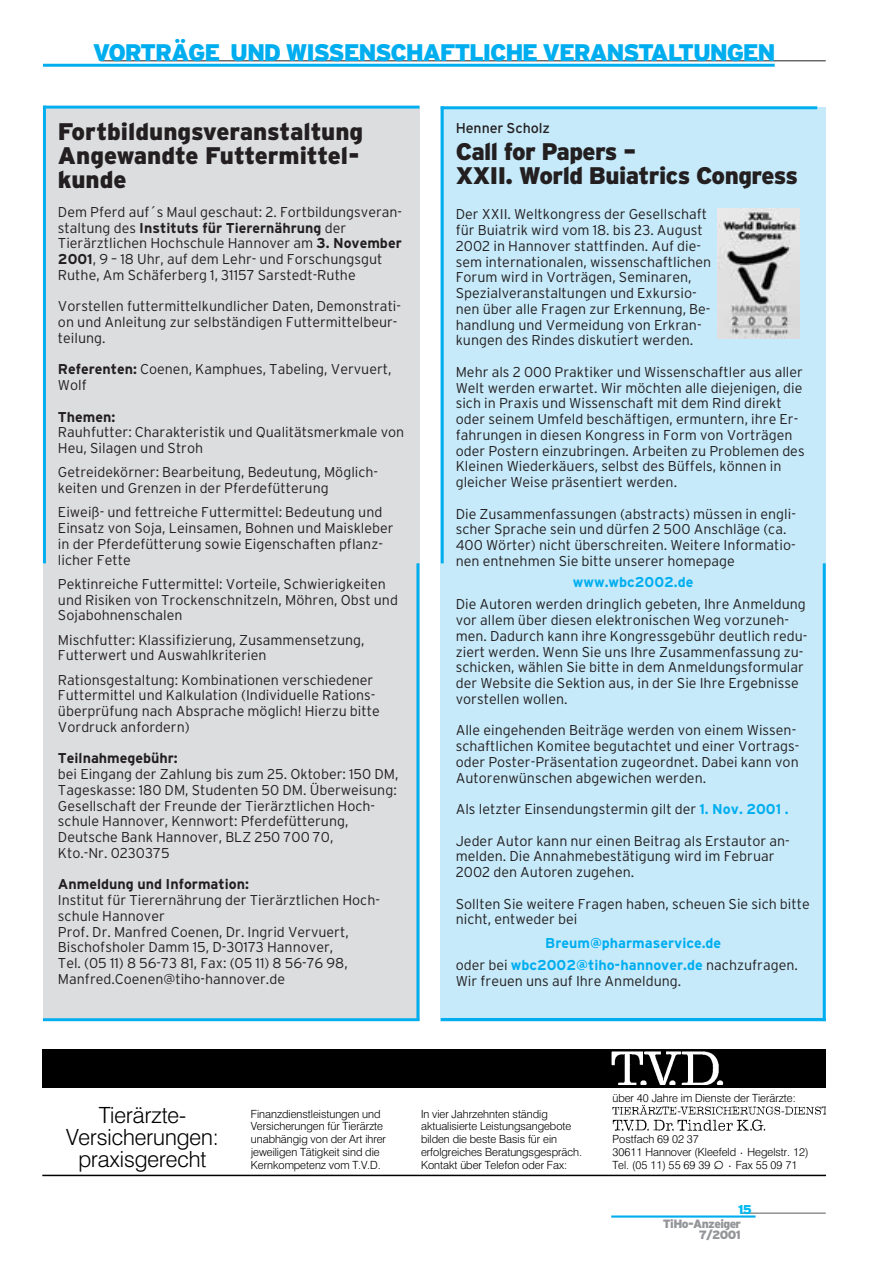
<style>
.page{position:relative;width:893px;height:1263px;background:#fff}
.page>*{position:absolute;margin:0;border:0;box-sizing:border-box;transform-origin:0 0}
.t1{font:900 24px/24px "Interstate";color:#231f20}
.t2{font:900 24px "Interstate";letter-spacing:-.05em;color:#00aeef}
.t3{font:900 24px/24px "Interstate";letter-spacing:-.02em;color:#231f20}
.t4{font:22.35px/22.4px "Swiss Mager Normal";color:#000;text-align:center}
.t5{font:300 14.25px/15.8px "Interstate";color:#231f20}
.t6{font:700 14.25px/22.2px "Interstate";color:#00aeef}
.t7{font:700 14.25px "Interstate";color:#231f20}
.t8{font:14.25px "Interstate";letter-spacing:-.005em;color:#231f20}
.t9{font:900 12.75px "Interstate";color:#00baf1}
.t10{font:900 12px/10.5px "Interstate";letter-spacing:-.05em;color:#939598;text-align:right}
.t11{font:11.25px "Swiss Mager Normal";color:#000}
.s1{font-weight:700}
.s2{font-weight:700;color:#00aeef}
.s3{font-weight:300;color:#231f20}
.s4{font-family:"Sonderz ES1 Normal"}
</style>
<div class="page">
<hr style="left:741px;top:1213px;width:84px;height:1px;background:#57585a">
<hr style="left:611px;top:1215px;width:144px;height:3px;background:#00aeef">
<div style="left:43px;top:106px;width:376px;height:915px;background:#dcdddf"></div>
<hr style="left:43px;top:106px;width:376px;height:3px;background:#00aeef">
<hr style="left:43px;top:106px;width:3px;height:457px;background:#00aeef">
<hr style="left:43px;top:1018px;width:376px;height:3px;background:#00aeef">
<hr style="left:416px;top:563px;width:3px;height:456px;background:#00aeef">
<div style="left:440px;top:107px;width:385px;height:914px;background:#c6eafa"></div>
<hr style="left:440px;top:106px;width:377px;height:3px;background:#00aeef">
<hr style="left:441px;top:106px;width:2px;height:457px;background:#00aeef">
<hr style="left:100px;top:60px;width:725px;height:1px;background:#231f20">
<hr style="left:43px;top:64px;width:731px;height:3px;background:#00aeef">
<hr style="left:42px;top:1175px;width:783px;height:1px;background:#000">
<div style="left:42px;top:1049px;width:783px;height:39px;background:#000"></div>
<img style="left:611px;top:1051px;width:113px;height:34px">
<img style="left:612px;top:1105px;width:213px;height:26px">
<img style="left:717px;top:208px;width:82px;height:131px">
<hr style="left:440px;top:1018px;width:385px;height:3px;background:#00aeef">
<hr style="left:822px;top:563px;width:3px;height:458px;background:#00aeef">
<h1 class="t2" style="left:93px;top:44px;width:684px">VORTRÄGE UND WISSENSCHAFTLICHE VERANSTALTUNGEN</h1>
<h1 class="t1" style="left:58px;top:122px;width:307px">Fortbildungsveranstaltung<br>Angewandte Futtermittel&shy;kunde</h1>
<p class="t5" style="left:58px;top:206px;width:346px">Dem Pferd auf´s Maul geschaut: 2. Fortbildungsveran&shy;staltung des <span class="s1">Instituts für Tierernährung</span> der Tierärztlichen Hochschule Hannover am <span class="s1">3. November 2001</span>, 9 – 18 Uhr, auf dem Lehr- und Forschungsgut Ruthe, Am Schäferberg 1, 31157 Sarstedt-Ruthe</p>
<p class="t5" style="left:58px;top:300px;width:344px">Vorstellen futtermittelkundlicher Daten, Demonstrati&shy;on und Anleitung zur selbständigen Futtermittelbeur&shy;teilung.</p>
<p class="t5" style="left:58px;top:363px;width:335px"><span class="s1">Referenten:</span> Coenen, Kamphues, Tabeling, Vervuert,<br>Wolf</p>
<p class="t7" style="left:58px;top:411px;width:59px">Themen:</p>
<p class="t5" style="left:58px;top:426px;width:348px">Rauhfutter: Charakteristik und Qualitätsmerkmale von<br>Heu, Silagen und Stroh</p>
<p class="t5" style="left:58px;top:466px;width:322px">Getreidekörner: Bearbeitung, Bedeutung, Möglich&shy;keiten und Grenzen in der Pferdefütterung</p>
<p class="t5" style="left:58px;top:506px;width:337px">Eiweiß- und fettreiche Futtermittel: Bedeutung und Einsatz von Soja, Leinsamen, Bohnen und Maiskleber in der Pferdefütterung sowie Eigenschaften pflanz&shy;licher Fette</p>
<p class="t5" style="left:58px;top:578px;width:341px">Pektinreiche Futtermittel: Vorteile, Schwierigkeiten und Risiken von Trockenschnitzeln, Möhren, Obst und<br>Sojabohnenschalen</p>
<p class="t5" style="left:58px;top:633px;width:308px">Mischfutter: Klassifizierung, Zusammensetzung,<br>Futterwert und Auswahlkriterien</p>
<p class="t5" style="left:58px;top:673px;width:323px">Rationsgestaltung: Kombinationen verschiedener Futtermittel und Kalkulation (Individuelle Rations&shy;überprüfung nach Absprache möglich! Hierzu bitte Vordruck anfordern)</p>
<p class="t7" style="left:58px;top:753px;width:121px">Teilnahmegebühr:</p>
<p class="t5" style="left:58px;top:768px;width:342px">bei Eingang der Zahlung bis zum 25. Oktober: 150 DM, Tageskasse: 180 DM, Studenten 50 DM. Überweisung:<br>Gesellschaft der Freunde der Tierärztlichen Hoch&shy;schule Hannover, Kennwort: Pferdefütterung, Deutsche Bank Hannover, BLZ 250 700 70,<br>Kto.-Nr. 0230375</p>
<p class="t7" style="left:58px;top:879px;width:192px">Anmeldung und Information:</p>
<p class="t5" style="left:58px;top:894px;width:323px">Institut für Tierernährung der Tierärztlichen Hoch&shy;schule Hannover<br>Prof. Dr. Manfred Coenen, Dr. Ingrid Vervuert, Bischofsholer Damm 15, D-30173 Hannover,<br>Tel. (05 11) 8 56-73 81, Fax: (05 11) 8 56-76 98, Manfred.Coenen@tiho-hannover.de</p>
<p class="t8" style="left:455px;top:123px;width:96px">Henner Scholz</p>
<h1 class="t3" style="left:455px;top:141px;width:344px">Call for Papers –<br>XXII. World Buiatrics Congress</h1>
<p class="t5" style="left:455px;top:208px;width:257px">Der XXII. Weltkongress der Gesellschaft für Buiatrik wird vom 18. bis 23. August 2002 in Hannover stattfinden. Auf die&shy;sem internationalen, wissenschaftlichen Forum wird in Vorträgen, Seminaren, Spezialveranstaltungen und Exkursio&shy;nen über alle Fragen zur Erkennung, Be&shy;handlung und Vermeidung von Erkran&shy;kungen des Rindes diskutiert werden.</p>
<p class="t5" style="left:455px;top:365px;width:350px">Mehr als 2 000 Praktiker und Wissenschaftler aus aller Welt werden erwartet. Wir möchten alle diejenigen, die sich in Praxis und Wissenschaft mit dem Rind direkt oder seinem Umfeld beschäftigen, ermuntern, ihre Er&shy;fahrungen in diesen Kongress in Form von Vorträgen oder Postern einzubringen. Arbeiten zu Problemen des Kleinen Wiederkäuers, selbst des Büffels, können in gleicher Weise präsentiert werden.</p>
<p class="t5" style="left:455px;top:507px;width:341px">Die Zusammenfassungen (abstracts) müssen in engli&shy;scher Sprache sein und dürfen 2 500 Anschläge (ca.<br>400 Wörter) nicht überschreiten. Weitere Informatio&shy;nen entnehmen Sie bitte unserer homepage</p>
<p class="t6" style="left:573px;top:572px;width:122px">www.wbc2002.de</p>
<p class="t5" style="left:455px;top:598px;width:353px">Die Autoren werden dringlich gebeten, Ihre Anmeldung vor allem über diesen elektronischen Weg vorzuneh&shy;men. Dadurch kann ihre Kongressgebühr deutlich redu&shy;ziert werden. Wenn Sie uns Ihre Zusammenfassung zu&shy;schicken, wählen Sie bitte in dem Anmeldungsformular der Website die Sektion aus, in der Sie Ihre Ergebnisse vorstellen wollen.</p>
<p class="t5" style="left:455px;top:724px;width:345px">Alle eingehenden Beiträge werden von einem Wissen&shy;schaftlichen Komitee begutachtet und einer Vortrags&shy;oder Poster-Präsentation zugeordnet. Dabei kann von Autorenwünschen abgewichen werden.</p>
<p class="t5" style="left:455px;top:803px;width:334px">Als letzter Einsendungstermin gilt der <span class="s2">1. Nov. 2001 .</span></p>
<p class="t5" style="left:455px;top:834px;width:335px">Jeder Autor kann nur einen Beitrag als Erstautor an&shy;melden. Die Annahmebestätigung wird im Februar<br>2002 den Autoren zugehen.</p>
<p class="t5" style="left:455px;top:897px;width:355px">Sollten Sie weitere Fragen haben, scheuen Sie sich bitte nicht, entweder bei</p>
<p class="t6" style="left:455px;top:933px;width:344px;text-indent:89px">Breum@pharmaservice.de<br><span class="s3">oder bei</span> wbc2002@tiho-hannover.de <span class="s3">nachzufragen.</span></p>
<p class="t5" style="left:455px;top:975px;width:227px">Wir freuen uns auf Ihre Anmeldung.</p>
<p class="t11" style="left:612px;top:1094px;width:185px">über 40 Jahre im Dienste der Tierärzte:</p>
<h2 class="t4" style="left:66px;top:1107px;width:154px">Tierärzte-<br>Versicherungen: praxisgerecht</h2>
<p class="t11" style="left:251px;top:1110px;width:131px">Finanzdienstleistungen und</p>
<p class="t11" style="left:421px;top:1110px;width:128px">In vier Jahrzehnten ständig</p>
<p class="t11" style="left:251px;top:1123px;width:134px">Versicherungen für Tierärzte</p>
<p class="t11" style="left:421px;top:1123px;width:152px">aktualisierte Leistungsangebote</p>
<p class="t11" style="left:251px;top:1136px;width:137px">unabhängig von der Art ihrer</p>
<p class="t11" style="left:421px;top:1136px;width:137px">bilden die beste Basis für ein</p>
<p class="t11" style="left:612px;top:1136px;width:88px">Postfach 69 02 37</p>
<p class="t11" style="left:251px;top:1149px;width:130px">jeweiligen Tätigkeit sind die</p>
<p class="t11" style="left:421px;top:1149px;width:162px">erfolgreiches Beratungsgespräch.</p>
<p class="t11" style="left:612px;top:1149px;width:197px">30611 Hannover (Kleefeld <span class="s4">h</span> Hegelstr. 12)</p>
<p class="t11" style="left:251px;top:1161px;width:132px">Kernkompetenz vom T.V.D.</p>
<p class="t11" style="left:421px;top:1161px;width:148px">Kontakt über Telefon oder Fax:</p>
<p class="t11" style="left:612px;top:1161px;width:186px">Tel. (05 11) 55 69 39 <span class="s4">M h</span> Fax 55 09 71</p>
<p class="t9" style="left:738px;top:1204px;width:15px">15</p>
<p class="t10" style="left:663px;top:1220px;width:80px">TiHo-Anzeiger<br>7/2001</p>
</div>
